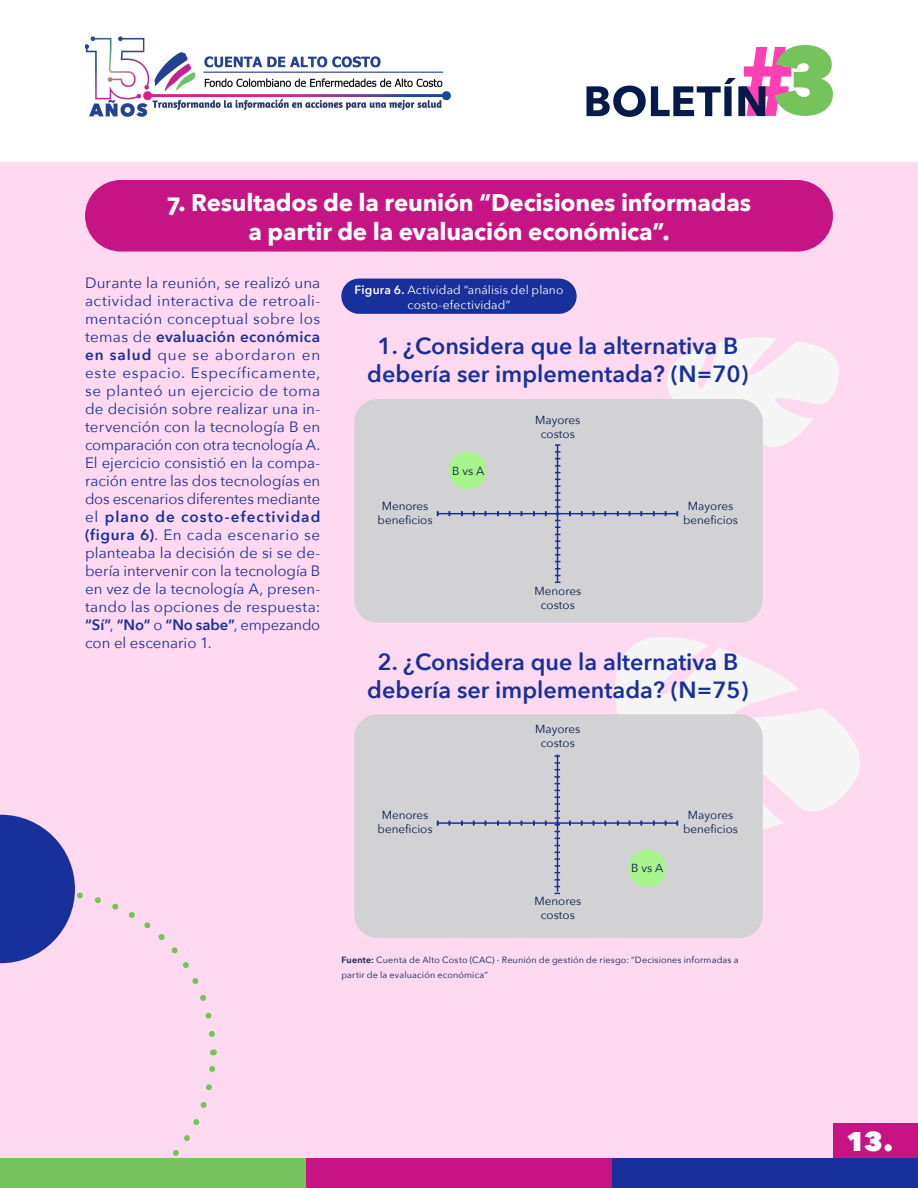
<style>
.page{position:relative;width:918px;height:1188px;background:#fff}
.page>*{position:absolute;margin:0;border:0;box-sizing:border-box;transform-origin:0 0}
.t1{font:800 27px "Avenir Next";color:#fff}
.Destacados{font:700 24px/28.8px "Avenir Next";letter-spacing:-.01em;color:#fff;text-align:center}
.t2{font:600 23.4px/28px "Avenir Next";color:#17309c;text-align:center}
._2__Text_1_º_Paragra{font:15px/18px "Avenir Next";letter-spacing:.01em;color:#17309c;text-align:justify}
._2__Text_1_º_Paragra-2{font:12px/15px "Avenir Next";letter-spacing:.01em;color:#fff;text-align:center}
.t3{font:11.7px/14px "Avenir Next";color:#071a49;text-align:center}
.References{font:9px/15px "Avenir Next";letter-spacing:.02em;color:#071a49}
.s1{font-weight:600}
</style>
<div class="page">
<div style="left:0;top:148px;width:918px;height:1026px;background:#ffd9f0"></div>
<div style="left:85px;top:180px;width:748px;height:72px;background:#c71485;border-radius:36px"></div>
<svg style="left:667px;top:337px;width:172px;height:110px"></svg>
<svg style="left:615px;top:637px;width:245px;height:192px;fill:#f5f5f5"></svg>
<div style="left:354px;top:714px;width:409px;height:224px;background:#d2d2d4;border-radius:23px"></div>
<div style="left:354px;top:399px;width:409px;height:224px;background:#d2d2d4;border-radius:23px"></div>
<hr style="left:557px;top:445px;width:1px;height:137px;background:#17309c">
<svg style="left:555px;top:534px;width:5px;height:28px"></svg>
<svg style="left:555px;top:465px;width:5px;height:8px"></svg>
<svg style="left:555px;top:444px;width:5px;height:15px"></svg>
<hr style="left:438px;top:513px;width:239px;height:1px;background:#17309c">
<svg style="left:555px;top:479px;width:5px;height:42px"></svg>
<div style="left:449px;top:452px;width:38px;height:37px;background:#a7f48c;border-radius:50%"></div>
<hr style="left:557px;top:754px;width:1px;height:138px;background:#17309c">
<svg style="left:555px;top:755px;width:5px;height:15px"></svg>
<svg style="left:555px;top:776px;width:5px;height:8px"></svg>
<svg style="left:555px;top:852px;width:5px;height:21px"></svg>
<svg style="left:555px;top:879px;width:5px;height:8px"></svg>
<hr style="left:438px;top:822px;width:239px;height:2px;background:#17309c">
<svg style="left:555px;top:797px;width:5px;height:35px"></svg>
<div style="left:629px;top:849px;width:37px;height:38px;background:#a7f48c;border-radius:50%"></div>
<div style="left:341px;top:279px;width:236px;height:35px;background:#17309c;border-radius:18px"></div>
<svg style="left:0;top:815px;width:217px;height:341px"></svg>
<div style="left:0;top:1158px;width:306px;height:30px;background:#76c35e"></div>
<div style="left:306px;top:1158px;width:306px;height:30px;background:#c71485"></div>
<div style="left:612px;top:1158px;width:306px;height:30px;background:#17309c"></div>
<div style="left:0;top:0;width:918px;height:162px;background:#fff"></div>
<img style="left:85px;top:37px;width:366px;height:80px">
<div style="left:833px;top:1124px;width:85px;height:34px;background:#c71485"></div>
<svg style="left:586px;top:45px;width:247px;height:72px"></svg>
<p class="Destacados" style="left:167px;top:188px;width:586px">7. Resultados de la reunión “Decisiones informadas a partir de la evaluación económica”.</p>
<p class="_2__Text_1_º_Paragra" style="left:85px;top:273px;width:237px">Durante la reunión, se realizó una actividad interactiva de retroali&shy;mentación conceptual sobre los temas de <span class="s1">evaluación económica en salud</span> que se abordaron en este espacio. Específicamente, se planteó un ejercicio de toma de decisión sobre realizar una in&shy;tervención con la tecnología B en comparación con otra tecnología A.<br>El ejercicio consistió en la compa&shy;ración entre las dos tecnologías en dos escenarios diferentes mediante el <span class="s1">plano de costo-efectividad (figura 6)</span>. En cada escenario se planteaba la decisión de si se de&shy;bería intervenir con la tecnología B en vez de la tecnología A, presen&shy;tando las opciones de respuesta: <span class="s1">“Sí”</span>, <span class="s1">“No”</span> o <span class="s1">“No sabe”</span>, empezando con el escenario 1.</p>
<p class="_2__Text_1_º_Paragra-2" style="left:355px;top:281px;width:210px"><span class="s1">Figura 6.</span> Actividad “análisis del plano costo-efectividad”</p>
<p class="t2" style="left:367px;top:332px;width:383px">1. ¿Considera que la alternativa B debería ser implementada? (N=70)</p>
<p class="t3" style="left:535px;top:413px;width:47px">Mayores costos</p>
<p class="t3" style="left:452px;top:463px;width:34px">B vs A</p>
<p class="t3" style="left:683px;top:498px;width:57px">Mayores beneficios</p>
<p class="t3" style="left:378px;top:498px;width:57px">Menores beneficios</p>
<p class="t3" style="left:534px;top:584px;width:48px">Menores costos</p>
<p class="t2" style="left:367px;top:647px;width:383px">2. ¿Considera que la alternativa B debería ser implementada? (N=75)</p>
<p class="t3" style="left:378px;top:808px;width:57px">Menores beneficios</p>
<p class="t3" style="left:535px;top:722px;width:47px">Mayores costos</p>
<p class="t3" style="left:534px;top:893px;width:48px">Menores costos</p>
<p class="t3" style="left:631px;top:860px;width:34px">B vs A</p>
<p class="t3" style="left:683px;top:808px;width:57px">Mayores beneficios</p>
<p class="References" style="left:341px;top:952px;width:399px"><span class="s1">Fuente:</span> Cuenta de Alto Costo (CAC) - Reunión de gestión de riesgo: “Decisiones informadas a partir de la evaluación económica”</p>
<h1 class="t1" style="left:846px;top:1124px;width:49px">13.</h1>
</div>
